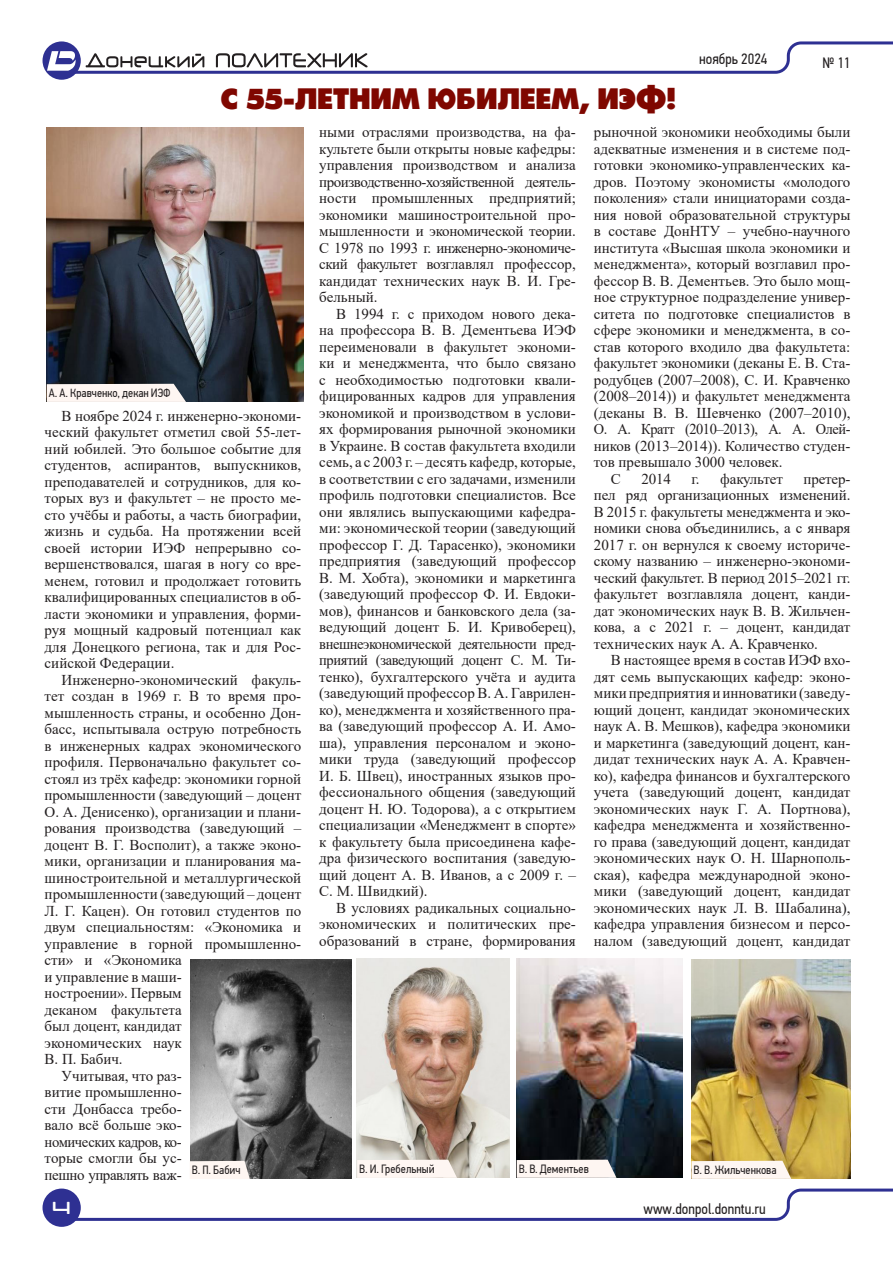
<style>
.page{position:relative;width:893px;height:1263px;background:#fff}
.page>*{position:absolute;margin:0;border:0;box-sizing:border-box;transform-origin:0 0}
.Заголовок{font:31.5px "Futura Press Press";color:#7f0700}
.t1{font:500 19.5px "Neuropol";color:#fff}
.Основной_текст{font:15px/16.5px "Times New Roman";color:#231f20;text-align:justify}
.t2{font:15px "PF Din Text Cond Pro";color:#231f20}
.Подпись_фото_левый{font:12px "PF Din Text Cond Pro";color:#231f20}
</style>
<div class="page">
<div style="left:43px;top:41px;width:38px;height:39px;background:#2e3092;border-radius:50%"></div>
<svg style="left:47px;top:41px;width:846px;height:33px"></svg>
<div style="left:43px;top:1188px;width:38px;height:39px;background:#2e3092;border-radius:50%"></div>
<svg style="left:50px;top:1188px;width:843px;height:33px"></svg>
<img style="left:357px;top:959px;width:153px;height:219px">
<img style="left:517px;top:958px;width:166px;height:220px">
<img style="left:190px;top:960px;width:161px;height:219px">
<svg style="left:190px;top:1161px;width:60px;height:18px"></svg>
<svg style="left:357px;top:1160px;width:100px;height:18px"></svg>
<svg style="left:517px;top:1160px;width:99px;height:18px"></svg>
<img style="left:47px;top:128px;width:256px;height:274px">
<svg style="left:47px;top:384px;width:139px;height:18px"></svg>
<img style="left:691px;top:959px;width:159px;height:220px">
<svg style="left:691px;top:1161px;width:100px;height:18px"></svg>
<p class="Заголовок" style="left:221px;top:80px;width:456px">С 55-ЛЕТНИМ ЮБИЛЕЕМ, ИЭФ!</p>
<p class="t2" style="left:699px;top:50px;width:70px">ноябрь 2024</p>
<p class="t2" style="left:822px;top:53px;width:30px">№ 11</p>
<p class="Основной_текст" style="left:319px;top:124px;width:258px">ными отраслями производства, на фа&shy;культете были открыты новые кафедры: управления производством и анализа производственно-хозяйственной деятель&shy;ности промышленных предприятий; экономики машиностроительной про&shy;мышленности и экономической теории.<br>С 1978 по 1993 г. инженерно-экономиче&shy;ский факультет возглавлял профессор, кандидат технических наук В. И. Гре&shy;бельный.</p>
<p class="Основной_текст" style="left:319px;top:305px;width:258px;text-indent:17px">В 1994 г. с приходом нового дека&shy;на профессора В. В. Дементьева ИЭФ переименовали в факультет экономи&shy;ки и менеджмента, что было связано с необходимостью подготовки квали&shy;фицированных кадров для управления экономикой и производством в услови&shy;ях формирования рыночной экономики в Украине. В состав факультета входили семь, а с 2003 г. – десять кафедр, которые, в соответствии с его задачами, изменили профиль подготовки специалистов. Все они являлись выпускающими кафедра&shy;ми: экономической теории (заведующий профессор Г. Д. Тарасенко), экономики предприятия (заведующий профессор В. М. Хобта), экономики и маркетинга (заведующий профессор Ф. И. Евдоки&shy;мов), финансов и банковского дела (за&shy;ведующий доцент Б. И. Кривоберец), внешнеэкономической деятельности пред&shy;приятий (заведующий доцент С. М. Ти&shy;тенко), бухгалтерского учёта и аудита (заведующий профессор В. А. Гаврилен&shy;ко), менеджмента и хозяйственного пра&shy;ва (заведующий профессор А. И. Амо&shy;ша), управления персоналом и эконо&shy;мики труда (заведующий профессор И. Б. Швец), иностранных языков про&shy;фессионального общения (заведующий доцент Н. Ю. Тодорова), а с открытием специализации «Менеджмент в спорте» к факультету была присоединена кафе&shy;дра физического воспитания (заведую&shy;щий доцент А. В. Иванов, а с 2009 г. – С. М. Швидкий).</p>
<p class="Основной_текст" style="left:319px;top:899px;width:258px;text-indent:17px">В условиях радикальных социально&shy;экономических и политических пре&shy;образований в стране, формирования</p>
<p class="Основной_текст" style="left:594px;top:124px;width:258px">рыночной экономики необходимы были адекватные изменения и в системе под&shy;готовки экономико-управленческих ка&shy;дров. Поэтому экономисты «молодого поколения» стали инициаторами созда&shy;ния новой образовательной структуры в составе ДонНТУ – учебно-научного института «Высшая школа экономики и менеджмента», который возглавил про&shy;фессор В. В. Дементьев. Это было мощ&shy;ное структурное подразделение универ&shy;ситета по подготовке специалистов в сфере экономики и менеджмента, в со&shy;став которого входило два факультета: факультет экономики (деканы Е. В. Ста&shy;родубцев (2007–2008), С. И. Кравченко (2008–2014)) и факультет менеджмента (деканы В. В. Шевченко (2007–2010), О. А. Кратт (2010–2013), А. А. Олей&shy;ников (2013–2014)). Количество студен&shy;тов превышало 3000 человек.</p>
<p class="Основной_текст" style="left:611px;top:470px;width:12px">С</p>
<p class="Основной_текст" style="left:641px;top:470px;width:31px">2014</p>
<p class="Основной_текст" style="left:692px;top:470px;width:93px">г. факультет</p>
<p class="Подпись_фото_левый" style="left:49px;top:386px;width:123px">А. А. Кравченко, декан ИЭФ</p>
<p class="Основной_текст" style="left:45px;top:407px;width:258px;text-indent:17px">В ноябре 2024 г. инженерно-экономи&shy;ческий факультет отметил свой 55-лет&shy;ний юбилей. Это большое событие для студентов, аспирантов, выпускников, преподавателей и сотрудников, для ко&shy;торых вуз и факультет – не просто ме&shy;сто учёбы и работы, а часть биографии, жизнь и судьба. На протяжении всей своей истории ИЭФ непрерывно со&shy;вершенствовался, шагая в ногу со вре&shy;менем, готовил и продолжает готовить квалифицированных специалистов в об&shy;ласти экономики и управления, форми&shy;руя мощный кадровый потенциал как для Донецкого региона, так и для Рос&shy;сийской Федерации.</p>
<p class="Основной_текст" style="left:45px;top:671px;width:258px;text-align:left;text-indent:17px">Инженерно-экономический факуль&shy;тет создан в 1969 г. В то время про&shy;мышленность страны, и особенно Дон&shy;басс, испытывала острую потребность в инженерных кадрах экономического профиля. Первоначально факультет со&shy;стоял из трёх кафедр: экономики горной промышленности (заведующий – доцент<br>О. А. Денисенко), организации и плани&shy;рования производства (заведующий – доцент В. Г. Восполит), а также эконо&shy;мики, организации и планирования ма&shy;шиностроительной и металлургической промышленности (заведующий – доцент<br>Л. Г. Кацен). Он готовил студентов по двум специальностям: «Экономика и управление в горной промышленно&shy;сти» и «Экономика<br>и управление в маши-<br>ностроении». Первым<br>деканом факультета<br>был доцент, кандидат<br>экономических наук<br>В. П. Бабич.</p>
<p class="Основной_текст" style="left:45px;top:1067px;width:139px;text-indent:17px">Учитывая, что раз&shy;витие промышленно&shy;сти Донбасса требо&shy;вало всё больше эко&shy;номических кадров, ко&shy;торые смогли бы ус&shy;пешно управлять важ-</p>
<p class="Основной_текст" style="left:594px;top:470px;width:258px;text-indent:210px">претер&shy;пел ряд организационных изменений.<br>В 2015 г. факультеты менеджмента и эко&shy;номики снова объединились, а с января 2017 г. он вернулся к своему историче&shy;скому названию – инженерно-экономи&shy;ческий факультет. В период 2015–2021 гг. факультет возглавляла доцент, канди&shy;дат экономических наук В. В. Жильчен&shy;кова, а с 2021 г. – доцент, кандидат технических наук А. А. Кравченко.</p>
<p class="Основной_текст" style="left:594px;top:652px;width:258px;text-indent:17px">В настоящее время в состав ИЭФ вхо&shy;дят семь выпускающих кафедр: эконо&shy;мики предприятия и инноватики (заведу&shy;ющий доцент, кандидат экономических наук А. В. Мешков), кафедра экономики и маркетинга (заведующий доцент, кан&shy;дидат технических наук А. А. Кравчен&shy;ко), кафедра финансов и бухгалтерского учета (заведующий доцент, кандидат экономических наук Г. А. Портнова), кафедра менеджмента и хозяйственно&shy;го права (заведующий доцент, кандидат экономических наук О. Н. Шарнополь&shy;ская), кафедра международной эконо&shy;мики (заведующий доцент, кандидат экономических наук Л. В. Шабалина), кафедра управления бизнесом и персо&shy;налом (заведующий доцент, кандидат</p>
<p class="Подпись_фото_левый" style="left:192px;top:1163px;width:50px">В. П. Бабич</p>
<p class="Подпись_фото_левый" style="left:359px;top:1162px;width:77px">В. И. Гребельный</p>
<p class="Подпись_фото_левый" style="left:519px;top:1162px;width:71px">В. В. Дементьев</p>
<p class="Подпись_фото_левый" style="left:693px;top:1163px;width:85px">В. В. Жильченкова</p>
<h2 class="t1" style="left:52px;top:1199px;width:20px">4</h2>
<p class="t2" style="left:643px;top:1200px;width:124px">www.donpol.donntu.ru</p>
</div>
